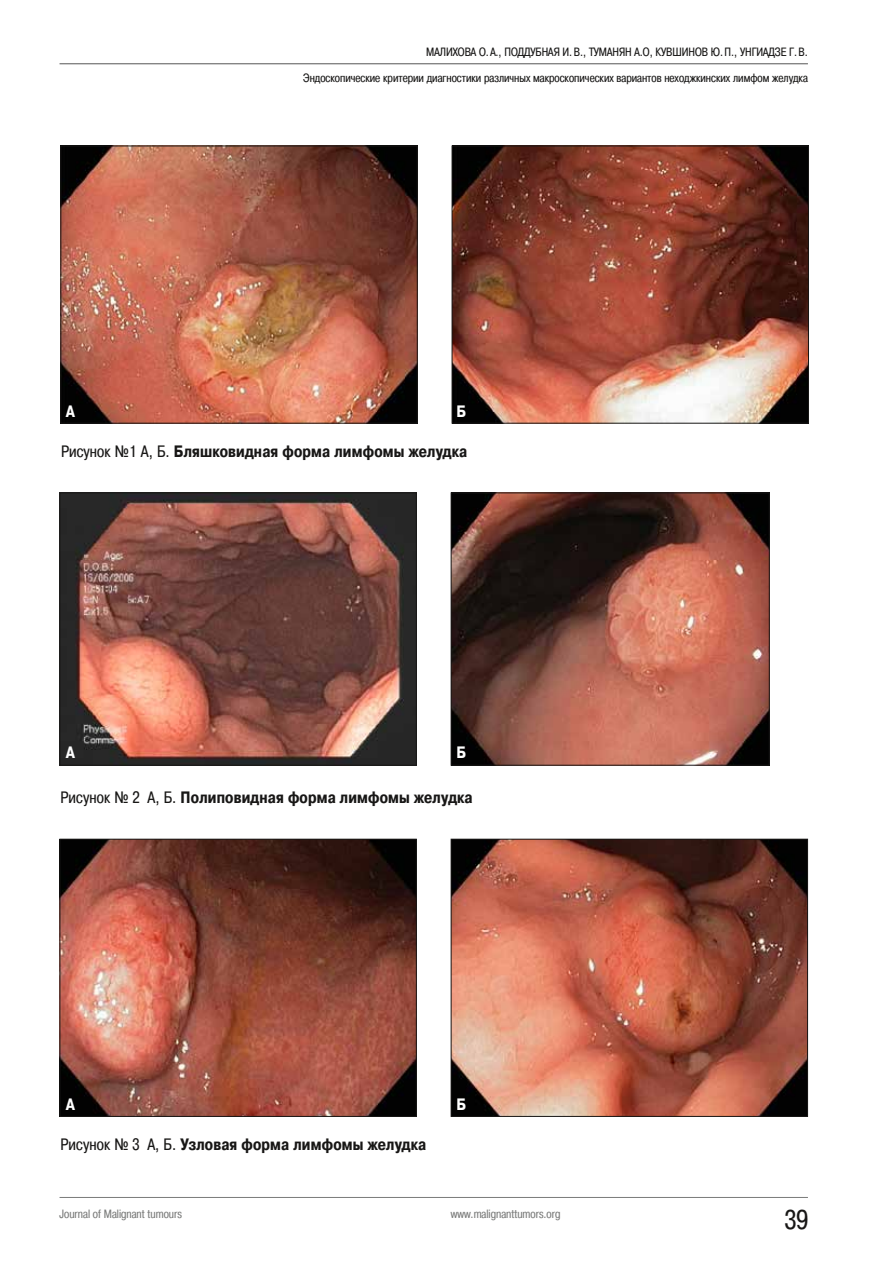
<style>
.page{position:relative;width:893px;height:1263px;background:#fff}
.page>*{position:absolute;margin:0;border:0;box-sizing:border-box;transform-origin:0 0}
.t1{font:27px "Pragmatica Cond C";color:#181716}
.t2{font:700 16.5px "Pragmatica Cond C";letter-spacing:.01em;color:#181716}
.t3{font:700 16.5px "Pragmatica Cond C";color:#fff}
.t4{font:12px "Pragmatica Cond C";color:#181716}
.t5{font:12px "Pragmatica Cond C";color:#7a7b7a}
.s1{font-weight:400}
</style>
<div class="page">
<hr style="left:60px;top:63px;width:748px;height:1px;background:#565655">
<hr style="left:60px;top:1197px;width:748px;height:1px;background:#7a7b7a">
<img style="left:62px;top:148px;width:354px;height:274px">
<div style="left:60px;top:146px;width:358px;height:278px;border:1px solid #181716"></div>
<img style="left:454px;top:148px;width:353px;height:274px">
<div style="left:452px;top:146px;width:357px;height:278px;border:1px solid #181716"></div>
<img style="left:62px;top:494px;width:353px;height:269px">
<div style="left:60px;top:492px;width:357px;height:273px;border:1px solid #181716"></div>
<img style="left:453px;top:494px;width:315px;height:269px">
<div style="left:451px;top:492px;width:319px;height:273px;border:1px solid #181716"></div>
<img style="left:62px;top:841px;width:353px;height:274px">
<div style="left:60px;top:839px;width:357px;height:278px;border:1px solid #181716"></div>
<img style="left:453px;top:841px;width:353px;height:274px">
<div style="left:451px;top:839px;width:357px;height:278px;border:1px solid #181716"></div>
<p class="t4" style="left:426px;top:45px;width:383px">МАЛИХОВА О. А., ПОДДУБНАЯ И.В., ТУМАНЯН А.О, КУВШИНОВ Ю.П., УНГИАДЗЕ Г.В.</p>
<p class="t4" style="left:303px;top:71px;width:506px">Эндоскопические критерии диагностики различных макроскопических вариантов неходжкинских лимфом желудка</p>
<h2 class="t3" style="left:66px;top:402px;width:10px">А</h2>
<h2 class="t3" style="left:456px;top:402px;width:11px">Б</h2>
<h2 class="t2" style="left:61px;top:442px;width:408px"><span class="s1">Рисунок №1 А, Б.</span> Бляшковидная форма лимфомы желудка</h2>
<h2 class="t3" style="left:66px;top:743px;width:10px">А</h2>
<h2 class="t3" style="left:456px;top:743px;width:11px">Б</h2>
<h2 class="t2" style="left:60px;top:788px;width:414px"><span class="s1">Рисунок № 2 А, Б.</span> Полиповидная форма лимфомы желудка</h2>
<h2 class="t3" style="left:66px;top:1095px;width:10px">А</h2>
<h2 class="t3" style="left:456px;top:1095px;width:11px">Б</h2>
<h2 class="t2" style="left:60px;top:1135px;width:367px"><span class="s1">Рисунок № 3 А, Б.</span> Узловая форма лимфомы желудка</h2>
<p class="t5" style="left:60px;top:1207px;width:124px">Journal of Malignant tumours</p>
<p class="t5" style="left:451px;top:1207px;width:111px">www.malignanttumors.org</p>
<h1 class="t1" style="left:785px;top:1205px;width:25px">39</h1>
</div>
